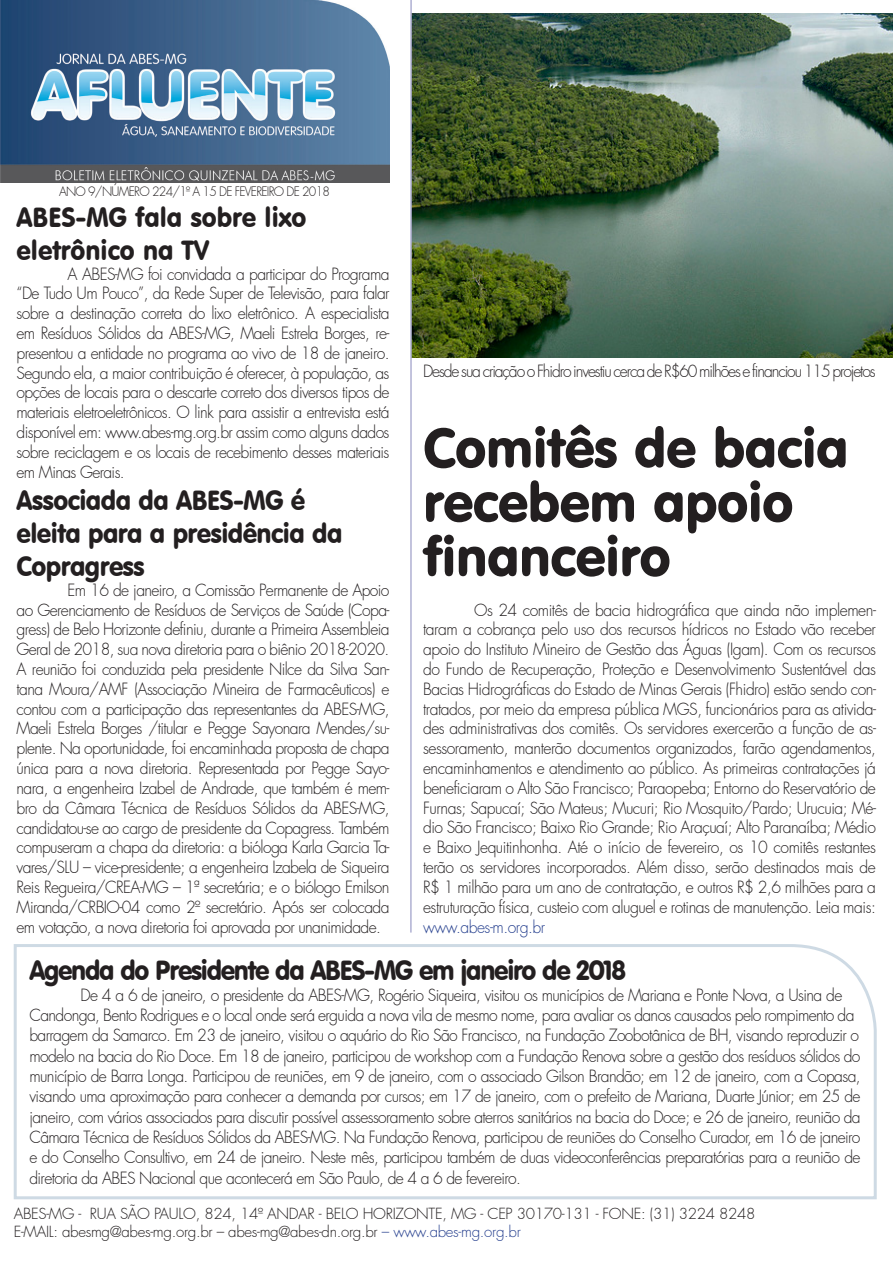
<style>
.page{position:relative;width:893px;height:1263px;background:#fff}
.page>*{position:absolute;margin:0;border:0;box-sizing:border-box;transform-origin:0 0}
.t1{font:54px/54.3px "VAG Rounded BT";letter-spacing:-.01em;color:#231f20}
.t2{font:27px/32.7px "VAG Rounded BT";letter-spacing:-.02em;color:#231f20;scale:.95 1}
.t3{font:27px "VAG Rounded BT";letter-spacing:-.05em;color:#231f20;scale:.95 1}
.t4{font:27px/32.7px "VAG Rounded BT";color:#231f20;scale:.95 1}
.t5{font:300 16.5px/19.8px "Futura";letter-spacing:-.04em;color:#231f20;text-align:justify;scale:.95 1}
.t6{font:300 16.5px "Futura";letter-spacing:-.07em;color:#231f20;scale:.95 1}
.t7{font:300 15px "Futura";letter-spacing:-.02em;color:#231f20}
.t8{font:300 12.75px "Futura";letter-spacing:-.06em;color:#231f20;scale:.95 1}
.s1{color:#253f8e}
</style>
<div class="page">
<svg style="left:13px;top:944px;width:864px;height:256px"></svg>
<img style="left:412px;top:13px;width:481px;height:344px">
<hr style="left:410px;top:0;width:2px;height:932px;background:#afb0d2">
<img style="left:0;top:0;width:389px;height:183px">
<p class="t8" style="left:59px;top:183px;width:287px">ANO 9/NÚMERO 224/1º A 15 DE FEVEREIRO DE 2018</p>
<p class="t4" style="left:17px;top:201px;width:306px">ABES-MG fala sobre lixo eletrônico na TV</p>
<p class="t5" style="left:17px;top:264px;width:394px;text-indent:51px">A ABES-MG foi convidada a participar do Programa “De Tudo Um Pouco”, da Rede Super de Televisão, para falar sobre a destinação correta do lixo eletrônico. A especialista em Resíduos Sólidos da ABES-MG, Maeli Estrela Borges, re&shy;presentou a entidade no programa ao vivo de 18 de janeiro.<br>Segundo ela, a maior contribuição é oferecer, à população, as opções de locais para o descarte correto dos diversos tipos de materiais eletroeletrônicos. O link para assistir a entrevista está disponível em: www.abes-mg.org.br assim como alguns dados sobre reciclagem e os locais de recebimento desses materiais em Minas Gerais.</p>
<p class="t2" style="left:17px;top:484px;width:345px">Associada da ABES-MG é eleita para a presidência da<br>Copragress</p>
<p class="t5" style="left:17px;top:580px;width:394px;text-indent:51px">Em 16 de janeiro, a Comissão Permanente de Apoio ao Gerenciamento de Resíduos de Serviços de Saúde (Copa&shy;gress) de Belo Horizonte definiu, durante a Primeira Assembleia Geral de 2018, sua nova diretoria para o biênio 2018-2020.<br>A reunião foi conduzida pela presidente Nilce da Silva San&shy;tana Moura/AMF (Associação Mineira de Farmacêuticos) e contou com a participação das representantes da ABES-MG, Maeli Estrela Borges /titular e Pegge Sayonara Mendes/su&shy;plente. Na oportunidade, foi encaminhada proposta de chapa única para a nova diretoria. Representada por Pegge Sayo&shy;nara, a engenheira Izabel de Andrade, que também é mem&shy;bro da Câmara Técnica de Resíduos Sólidos da ABES-MG, candidatou-se ao cargo de presidente da Copagress. Também compuseram a chapa da diretoria: a bióloga Karla Garcia Ta&shy;vares/SLU – vice-presidente; a engenheira Izabela de Siqueira Reis Regueira/CREA-MG – 1ª secretária; e o biólogo Emilson Miranda/CRBIO-04 como 2º secretário. Após ser colocada em votação, a nova diretoria foi aprovada por unanimidade.</p>
<p class="t6" style="left:423px;top:361px;width:478px">Desde sua criação o Fhidro investiu cerca de R$60 milhões e financiou 115 projetos</p>
<p class="t1" style="left:423px;top:420px;width:427px">Comitês de bacia recebem apoio financeiro</p>
<p class="t5" style="left:423px;top:600px;width:478px;text-indent:51px">Os 24 comitês de bacia hidrográfica que ainda não implemen&shy;taram a cobrança pelo uso dos recursos hídricos no Estado vão receber apoio do Instituto Mineiro de Gestão das Águas (Igam). Com os recursos do Fundo de Recuperação, Proteção e Desenvolvimento Sustentável das Bacias Hidrográficas do Estado de Minas Gerais (Fhidro) estão sendo con&shy;tratados, por meio da empresa pública MGS, funcionários para as ativida&shy;des administrativas dos comitês. Os servidores exercerão a função de as&shy;sessoramento, manterão documentos organizados, farão agendamentos, encaminhamentos e atendimento ao público. As primeiras contratações já beneficiaram o Alto São Francisco; Paraopeba; Entorno do Reservatório de Furnas; Sapucaí; São Mateus; Mucuri; Rio Mosquito/Pardo; Urucuia; Mé&shy;dio São Francisco; Baixo Rio Grande; Rio Araçuaí; Alto Paranaíba; Médio e Baixo Jequitinhonha. Até o início de fevereiro, os 10 comitês restantes terão os servidores incorporados. Além disso, serão destinados mais de R$ 1 milhão para um ano de contratação, e outros R$ 2,6 milhões para a estruturação física, custeio com aluguel e rotinas de manutenção. Leia mais: <span class="s1">www.abes-m.org.br</span></p>
<p class="t3" style="left:29px;top:954px;width:629px">Agenda do Presidente da ABES-MG em janeiro de 2018</p>
<p class="t5" style="left:29px;top:985px;width:876px;line-height:20.2px;text-align:left;text-indent:51px">De 4 a 6 de janeiro, o presidente da ABES-MG, Rogério Siqueira, visitou os municípios de Mariana e Ponte Nova, a Usina de Candonga, Bento Rodrigues e o local onde será erguida a nova vila de mesmo nome, para avaliar os danos causados pelo rompimento da barragem da Samarco. Em 23 de janeiro, visitou o aquário do Rio São Francisco, na Fundação Zoobotânica de BH, visando reproduzir o modelo na bacia do Rio Doce. Em 18 de janeiro, participou de workshop com a Fundação Renova sobre a gestão dos resíduos sólidos do município de Barra Longa. Participou de reuniões, em 9 de janeiro, com o associado Gilson Brandão; em 12 de janeiro, com a Copasa, visando uma aproximação para conhecer a demanda por cursos; em 17 de janeiro, com o prefeito de Mariana, Duarte Júnior; em 25 de janeiro, com vários associados para discutir possível assessoramento sobre aterros sanitários na bacia do Doce; e 26 de janeiro, reunião da Câmara Técnica de Resíduos Sólidos da ABES-MG. Na Fundação Renova, participou de reuniões do Conselho Curador, em 16 de janeiro e do Conselho Consultivo, em 24 de janeiro. Neste mês, participou também de duas videoconferências preparatórias para a reunião de diretoria da ABES Nacional que acontecerá em São Paulo, de 4 a 6 de fevereiro.</p>
<p class="t7" style="left:14px;top:1204px;width:743px">ABES-MG - RUA SÃO PAULO, 824, 14º ANDAR - BELO HORIZONTE, MG - CEP 30170-131 - FONE: (31) 3224 8248</p>
<p class="t7" style="left:14px;top:1222px;width:509px">E-MAIL: abesmg@abes-mg.org.br – abes-mg@abes-dn.org.br <span class="s1">– www.abes-mg.org.br</span></p>
</div>
